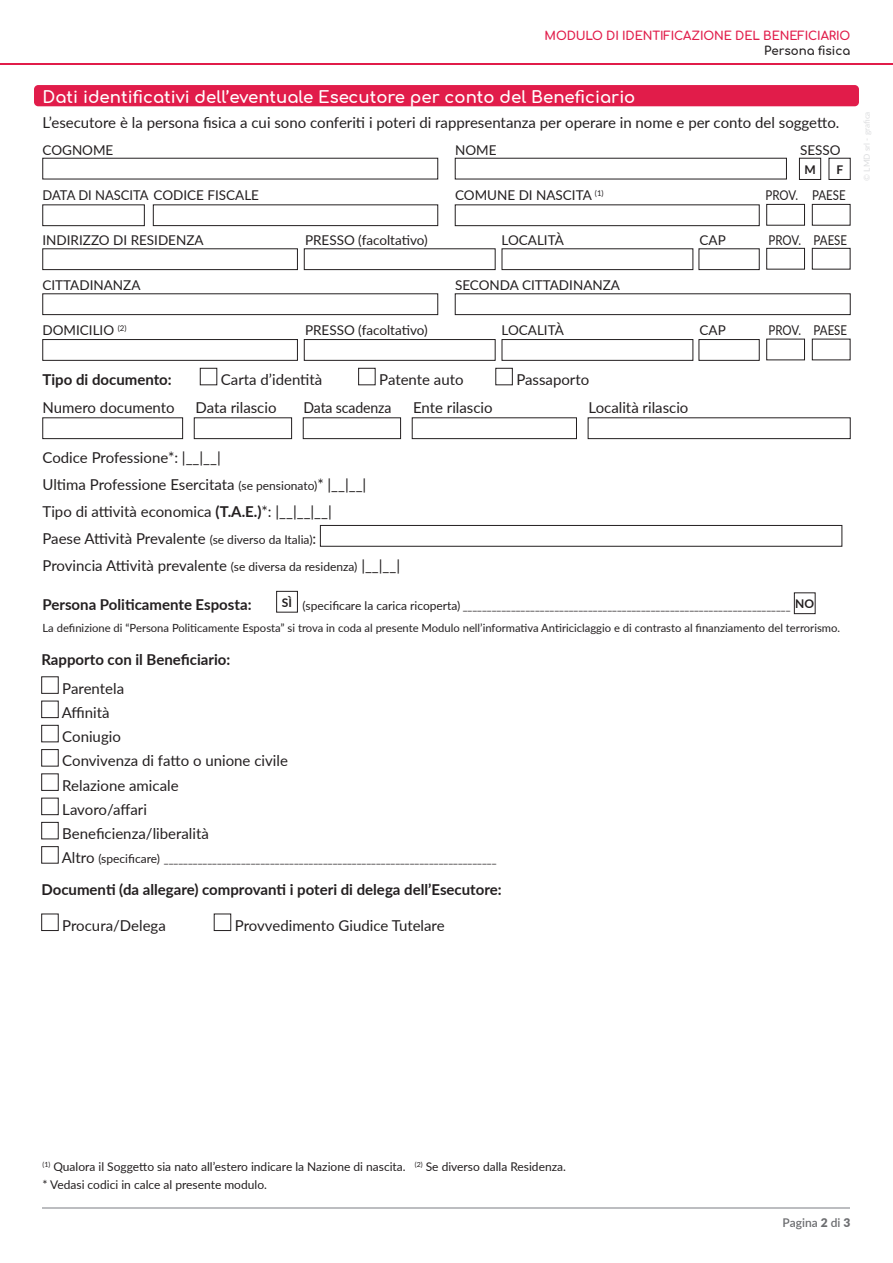
<style>
.page{position:relative;width:893px;height:1263px;background:#fff}
.page>*{position:absolute;margin:0;border:0;box-sizing:border-box;transform-origin:0 0}
.t1{font:700 16.5px "Comfortaa";color:#fff}
.t2{font:15px/24.3px "Lato";color:#231f20}
.t3{font:700 15px "Lato";color:#231f20}
.t4{font:15px "Lato";color:#231f20;scale:.94 1}
.t5{font:13.5px "Lato";color:#231f20}
.t6{font:13.5px "Lato";color:#231f20;scale:.85 1}
.t7{font:13.5px "Lato";color:#231f20;scale:.96 1}
.t8{font:12px/18.5px "Lato";color:#231f20}
.t9{font:700 12px "Comfortaa";letter-spacing:-.01em;color:#e11c4a}
.t10{font:700 12px "Comfortaa";color:#231f20}
.t11{font:600 12px "Lato";color:#6c6d70}
.t12{font:700 12px "Lato";color:#231f20}
.t13{font:11.25px "Lato";color:#231f20}
.t14{font:10.5px "Lato";color:#231f20}
.t15{font:8.25px "Lato";color:#dcdddf}
.s1{font-size:12px}
.s2{font-weight:700}
.s3{font-size:15px}
.s4{font-weight:900}
</style>
<div class="page">
<hr style="left:43px;top:1208px;width:807px;height:1px;background:#bcbdc0">
<hr style="left:0;top:64px;width:893px;height:1px;background:#e11c4a">
<div style="left:34px;top:85px;width:825px;height:21px;background:#e11c4a;border-radius:4px"></div>
<div style="left:43px;top:205px;width:102px;height:21px;border:1px solid #231f20"></div>
<div style="left:43px;top:294px;width:395px;height:21px;border:1px solid #231f20"></div>
<div style="left:455px;top:294px;width:395px;height:21px;border:1px solid #231f20"></div>
<div style="left:153px;top:205px;width:285px;height:21px;border:1px solid #231f20"></div>
<div style="left:766px;top:204px;width:39px;height:21px;border:1px solid #231f20"></div>
<div style="left:812px;top:204px;width:38px;height:21px;border:1px solid #231f20"></div>
<div style="left:455px;top:205px;width:304px;height:21px;border:1px solid #231f20"></div>
<div style="left:43px;top:249px;width:255px;height:21px;border:1px solid #231f20"></div>
<div style="left:766px;top:248px;width:39px;height:21px;border:1px solid #231f20"></div>
<div style="left:812px;top:248px;width:38px;height:21px;border:1px solid #231f20"></div>
<div style="left:502px;top:249px;width:191px;height:21px;border:1px solid #231f20"></div>
<div style="left:304px;top:249px;width:191px;height:21px;border:1px solid #231f20"></div>
<div style="left:699px;top:249px;width:60px;height:21px;border:1px solid #231f20"></div>
<div style="left:43px;top:339px;width:255px;height:22px;border:1px solid #231f20"></div>
<div style="left:766px;top:339px;width:39px;height:21px;border:1px solid #231f20"></div>
<div style="left:502px;top:339px;width:191px;height:22px;border:1px solid #231f20"></div>
<div style="left:304px;top:339px;width:191px;height:22px;border:1px solid #231f20"></div>
<div style="left:699px;top:339px;width:60px;height:22px;border:1px solid #231f20"></div>
<div style="left:799px;top:158px;width:22px;height:22px;border:1px solid #231f20"></div>
<div style="left:41px;top:914px;width:17px;height:17px;border:1px solid #231f20"></div>
<div style="left:214px;top:914px;width:17px;height:17px;border:1px solid #231f20"></div>
<div style="left:200px;top:368px;width:17px;height:17px;border:1px solid #231f20"></div>
<div style="left:358px;top:368px;width:17px;height:17px;border:1px solid #231f20"></div>
<div style="left:496px;top:368px;width:17px;height:17px;border:1px solid #231f20"></div>
<div style="left:194px;top:418px;width:98px;height:21px;border:1px solid #231f20"></div>
<div style="left:303px;top:418px;width:98px;height:21px;border:1px solid #231f20"></div>
<div style="left:412px;top:418px;width:165px;height:21px;border:1px solid #231f20"></div>
<div style="left:588px;top:418px;width:262px;height:21px;border:1px solid #231f20"></div>
<div style="left:43px;top:418px;width:140px;height:21px;border:1px solid #231f20"></div>
<div style="left:41px;top:701px;width:17px;height:17px;border:1px solid #231f20"></div>
<div style="left:41px;top:725px;width:17px;height:17px;border:1px solid #231f20"></div>
<div style="left:41px;top:749px;width:17px;height:17px;border:1px solid #231f20"></div>
<div style="left:41px;top:774px;width:17px;height:17px;border:1px solid #231f20"></div>
<div style="left:41px;top:798px;width:17px;height:17px;border:1px solid #231f20"></div>
<div style="left:41px;top:822px;width:17px;height:17px;border:1px solid #231f20"></div>
<div style="left:41px;top:846px;width:17px;height:17px;border:1px solid #231f20"></div>
<div style="left:276px;top:591px;width:22px;height:21px;border:1px solid #231f20"></div>
<div style="left:794px;top:593px;width:21px;height:21px;border:1px solid #231f20"></div>
<div style="left:320px;top:525px;width:522px;height:21px;border:1px solid #231f20"></div>
<p class="t9" style="left:545px;top:25px;width:307px">MODULO DI IDENTIFICAZIONE DEL BENEFICIARIO</p>
<p class="t10" style="left:764px;top:39px;width:88px">Persona fisica</p>
<p class="t1" style="left:43px;top:82px;width:594px">Dati identificativi dell’eventuale Esecutore per conto del Beneficiario</p>
<p class="t5" style="left:43px;top:141px;width:72px">COGNOME</p>
<p class="t5" style="left:455px;top:141px;width:43px">NOME</p>
<p class="t5" style="left:800px;top:141px;width:42px">SESSO</p>
<p class="t7" style="left:43px;top:186px;width:227px">DATA DI NASCITA CODICE FISCALE</p>
<p class="t5" style="left:455px;top:186px;width:150px">COMUNE DI NASCITA <sup>(1)</sup></p>
<p class="t6" style="left:766px;top:186px;width:96px">PROV. PAESE</p>
<p class="t5" style="left:43px;top:231px;width:163px">INDIRIZZO DI RESIDENZA</p>
<p class="t5" style="left:305px;top:231px;width:124px">PRESSO (facoltativo)</p>
<p class="t5" style="left:502px;top:231px;width:64px">LOCALITÀ</p>
<p class="t5" style="left:700px;top:231px;width:28px">CAP</p>
<p class="t6" style="left:769px;top:231px;width:94px">PROV. PAESE</p>
<p class="t5" style="left:43px;top:276px;width:99px">CITTADINANZA</p>
<p class="t5" style="left:455px;top:276px;width:166px">SECONDA CITTADINANZA</p>
<p class="t5" style="left:43px;top:321px;width:85px">DOMICILIO <sup>(2)</sup></p>
<p class="t5" style="left:305px;top:321px;width:124px">PRESSO (facoltativo)</p>
<p class="t5" style="left:502px;top:321px;width:64px">LOCALITÀ</p>
<p class="t5" style="left:700px;top:321px;width:28px">CAP</p>
<p class="t6" style="left:769px;top:321px;width:94px">PROV. PAESE</p>
<p class="t2" style="left:43px;top:110px;width:798px">L’esecutore è la persona fisica a cui sono conferiti i poteri di rappresentanza per operare in nome e per conto del soggetto.</p>
<p class="t12" style="left:804px;top:160px;width:13px">M</p>
<p class="t12" style="left:836px;top:160px;width:8px">F</p>
<p class="t15" style="left:861px;top:180px;width:71px;rotate:-90deg">© LMD srl - grafica</p>
<p class="t3" style="left:43px;top:369px;width:131px">Tipo di documento:</p>
<p class="t2" style="left:221px;top:367px;width:103px">Carta d’identità</p>
<p class="t2" style="left:379px;top:367px;width:86px">Patente auto</p>
<p class="t2" style="left:516px;top:367px;width:74px">Passaporto</p>
<p class="t2" style="left:43px;top:394px;width:134px">Numero documento</p>
<p class="t2" style="left:196px;top:394px;width:83px">Data rilascio</p>
<p class="t4" style="left:304px;top:396px;width:95px">Data scadenza</p>
<p class="t2" style="left:413px;top:394px;width:81px">Ente rilascio</p>
<p class="t2" style="left:589px;top:394px;width:101px">Località rilascio</p>
<p class="t2" style="left:43px;top:444px;width:359px;line-height:27px">Codice Professione*: |__|__|<br>Ultima Professione Esercitata <span class="s1">(se pensionato)</span>* |__|__|<br>Tipo di attività economica <span class="s2">(T.A.E.)</span>*: |__|__|__|<br>Paese Attività Prevalente <span class="s1">(se diverso da Italia)</span>:<br>Provincia Attività prevalente <span class="s1">(se diversa da residenza)</span> |__|__|</p>
<p class="t12" style="left:282px;top:593px;width:12px">SÌ</p>
<p class="t12" style="left:795px;top:595px;width:20px">NO</p>
<p class="t3" style="left:43px;top:594px;width:210px">Persona Politicamente Esposta:</p>
<p class="t14" style="left:303px;top:599px;width:489px"><span class="s1">(specificare la carica ricoperta)</span> ____________________________________________________________________</p>
<p class="t13" style="left:43px;top:620px;width:799px">La definizione di “Persona Politicamente Esposta” si trova in coda al presente Modulo nell’informativa Antiriciclaggio e di contrasto al finanziamento del terrorismo.</p>
<p class="t3" style="left:41px;top:648px;width:190px">Rapporto con il Beneficiario:</p>
<p class="t2" style="left:62px;top:675px;width:228px">Parentela<br>Affinità<br>Coniugio<br>Convivenza di fatto o unione civile<br>Relazione amicale<br>Lavoro/affari<br>Beneficienza/liberalità</p>
<p class="t14" style="left:62px;top:852px;width:436px"><span class="s3">Altro</span> <span class="s1">(specificare)</span> _____________________________________________________________________</p>
<p class="t3" style="left:41px;top:879px;width:462px">Documenti (da allegare) comprovanti i poteri di delega dell’Esecutore:</p>
<p class="t2" style="left:62px;top:912px;width:105px">Procura/Delega</p>
<p class="t2" style="left:235px;top:912px;width:211px">Provvedimento Giudice Tutelare</p>
<p class="t8" style="left:43px;top:1156px;width:525px"><sup>(1)</sup> Qualora il Soggetto sia nato all’estero indicare la Nazione di nascita. <sup>(2)</sup> Se diverso dalla Residenza. * Vedasi codici in calce al presente modulo.</p>
<p class="t11" style="left:783px;top:1214px;width:69px">Pagina <span class="s4">2</span> di <span class="s4">3</span></p>
</div>
